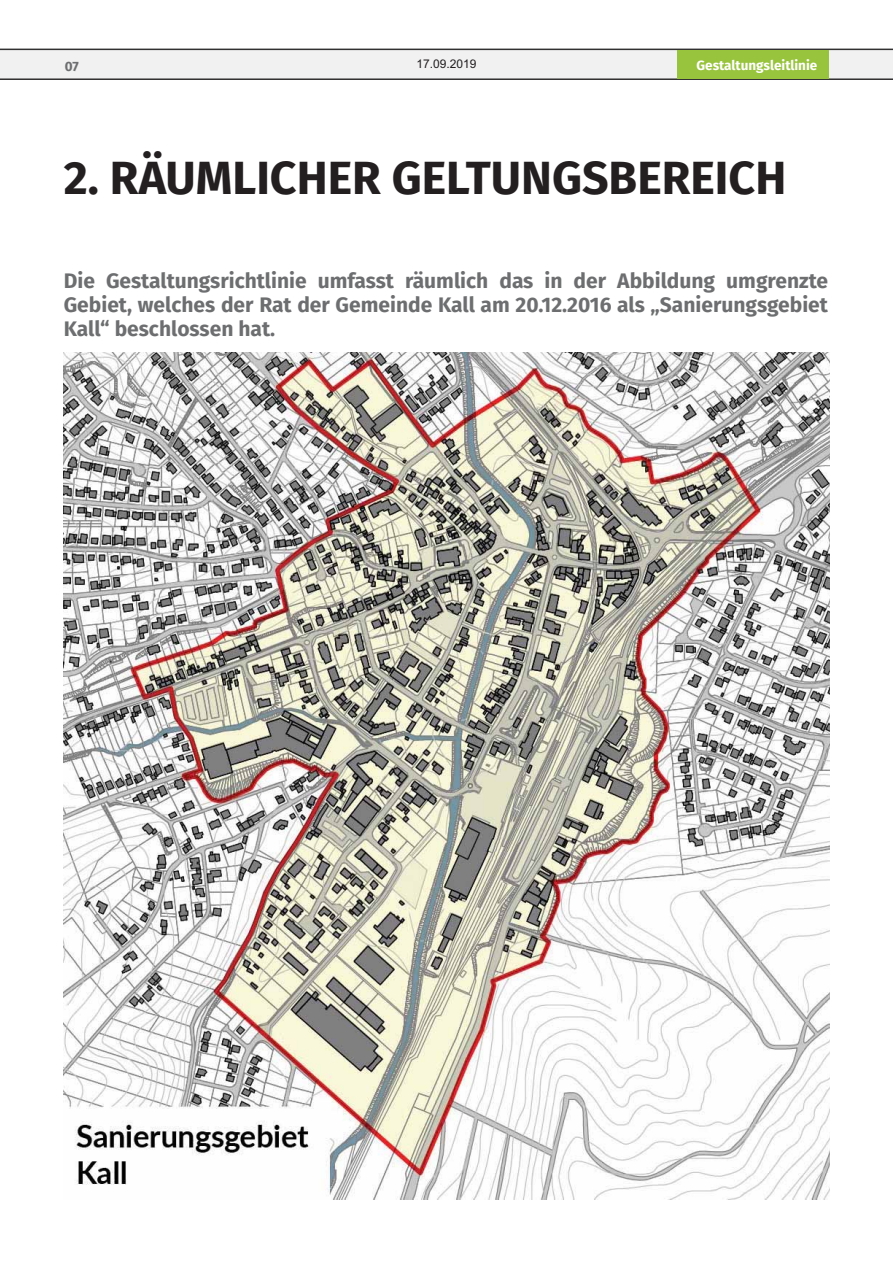
<style>
.page{position:relative;width:893px;height:1263px;background:#fff}
.page>*{position:absolute;margin:0;border:0;box-sizing:border-box;transform-origin:0 0}
.t1{font:700 46.5px "Fira Sans";color:#231f20}
.t2{font:700 21px/24px "Fira Sans";color:#6d6e70;text-align:justify}
.t3{font:700 13.5px "Fira Sans";color:#fff}
.t4{font:700 13.5px "Fira Sans";color:#6d6e70}
.t5{font:12px "Arial";color:#231f20}
</style>
<div class="page">
<svg style="left:0;top:49px;width:893px;height:31px"></svg>
<img style="left:64px;top:353px;width:765px;height:846px">
<div style="left:677px;top:50px;width:152px;height:29px;background:#98c33c"></div>
<p class="t4" style="left:65px;top:61px;width:15px">07</p>
<p class="t3" style="left:696px;top:59px;width:122px">Gestaltungsleitlinie</p>
<p class="t5" style="left:416px;top:57px;width:62px">17.09.2019</p>
<h1 class="t1" style="left:64px;top:158px;width:724px">2. RÄUMLICHER GELTUNGSBEREICH</h1>
<p class="t2" style="left:64px;top:270px;width:766px">Die Gestaltungsrichtlinie umfasst räumlich das in der Abbildung umgrenzte Gebiet, welches der Rat der Gemeinde Kall am 20.12.2016 als „Sanierungsgebiet Kall“ beschlossen hat.</p>
</div>
